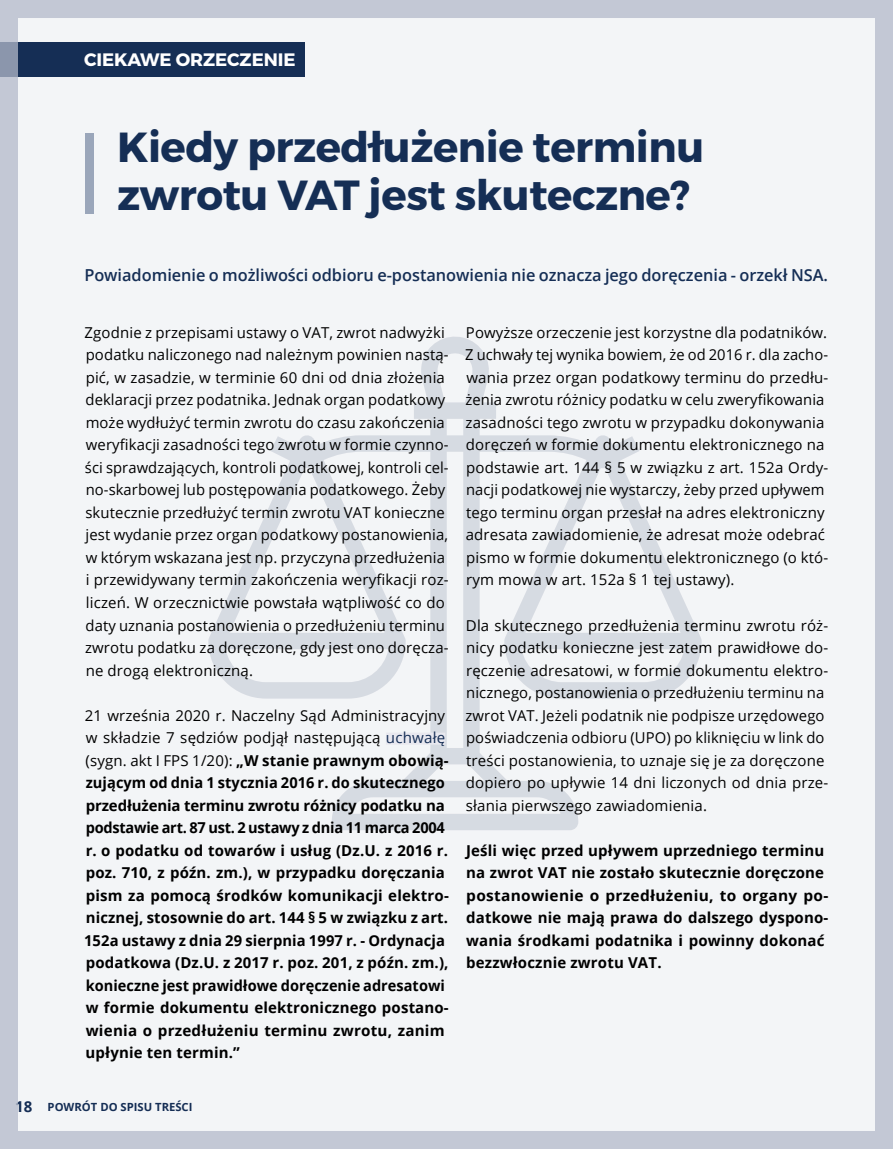
<style>
.page{position:relative;width:893px;height:1149px;background:#fff}
.page>*{position:absolute;margin:0;border:0;box-sizing:border-box;transform-origin:0 0}
.t1{font:42px/48px "Trueno Bd";letter-spacing:-.01em;color:#152e55}
.t2{font:18px "Trueno Bd";letter-spacing:-.005em;color:#fff}
.t3{font:600 16.5px "Open Sans";color:#152e55}
.t4{font:15px/22.5px "Open Sans";letter-spacing:.01em;color:#000}
.t5{font:700 15px/22.5px "Open Sans";letter-spacing:.01em;color:#000}
.t6{font:700 11.25px "Open Sans";color:#152e55}
.s1{font-weight:400}
.s2{font-weight:400;color:#152e55}
.s3{font-size:15px}
</style>
<div class="page">
<div style="left:19px;top:19px;width:855px;height:1110px;background:#f3f5f7"></div>
<div style="left:386px;top:732px;width:59px;height:12px;background:#e8e8ef"></div>
<div style="left:0;top:42px;width:305px;height:34px;background:#152e55"></div>
<div style="left:85px;top:133px;width:9px;height:81px;background:#9aa6ba"></div>
<div style="left:0;top:0;width:893px;height:1148px;border:18px solid #b3baca"></div>
<p class="t2" style="left:84px;top:48px;width:213px">CIEKAWE ORZECZENIE</p>
<h1 class="t1" style="left:117px;top:124px;width:589px">Kiedy przedłużenie terminu zwrotu VAT jest skuteczne?</h1>
<p class="t3" style="left:84px;top:263px;width:745px">Powiadomienie o możliwości odbioru e-postanowienia nie oznacza jego doręczenia - orzekł NSA.</p>
<p class="t4" style="left:85px;top:320px;width:366px">Zgodnie z przepisami ustawy o VAT, zwrot nadwyżki podatku naliczonego nad należnym powinien nastą&shy;pić, w zasadzie, w terminie 60 dni od dnia złożenia deklaracji przez podatnika. Jednak organ podatkowy może wydłużyć termin zwrotu do czasu zakończenia weryfikacji zasadności tego zwrotu w formie czynno&shy;ści sprawdzających, kontroli podatkowej, kontroli cel&shy;no-skarbowej lub postępowania podatkowego. Żeby skutecznie przedłużyć termin zwrotu VAT konieczne jest wydanie przez organ podatkowy postanowienia, w którym wskazana jest np. przyczyna przedłużenia i przewidywany termin zakończenia weryfikacji roz&shy;liczeń. W orzecznictwie powstała wątpliwość co do daty uznania postanowienia o przedłużeniu terminu zwrotu podatku za doręczone, gdy jest ono doręcza&shy;ne drogą elektroniczną.</p>
<p class="t5" style="left:84px;top:703px;width:366px"><span class="s1">21 września 2020 r. Naczelny Sąd Administracyjny w składzie 7 sędziów podjął następującą</span> <span class="s2">uchwałę </span><span class="s1">(sygn. akt I FPS 1/20):</span> „W stanie prawnym obowią&shy;zującym od dnia 1 stycznia 2016 r. do skutecznego przedłużenia terminu zwrotu różnicy podatku na podstawie art. 87 ust. 2 ustawy z dnia 11 marca 2004 r. o podatku od towarów i usług (Dz.U. z 2016 r. poz. 710, z późn. zm.), w przypadku doręczania pism za pomocą środków komunikacji elektro&shy;nicznej, stosownie do art. 144 § 5 w związku z art.<br>152a ustawy z dnia 29 sierpnia 1997 r. - Ordynacja podatkowa (Dz.U. z 2017 r. poz. 201, z późn. zm.), konieczne jest prawidłowe doręczenie adresatowi w formie dokumentu elektronicznego postano&shy;wienia o przedłużeniu terminu zwrotu, zanim upłynie ten termin.”</p>
<p class="t6" style="left:15px;top:1098px;width:179px"><span class="s3">18</span> POWRÓT DO SPISU TREŚCI</p>
<p class="t4" style="left:465px;top:320px;width:365px">Powyższe orzeczenie jest korzystne dla podatników.<br>Z uchwały tej wynika bowiem, że od 2016 r. dla zacho&shy;wania przez organ podatkowy terminu do przedłu&shy;żenia zwrotu różnicy podatku w celu zweryfikowania zasadności tego zwrotu w przypadku dokonywania doręczeń w formie dokumentu elektronicznego na podstawie art. 144 § 5 w związku z art. 152a Ordy&shy;nacji podatkowej nie wystarczy, żeby przed upływem tego terminu organ przesłał na adres elektroniczny adresata zawiadomienie, że adresat może odebrać pismo w formie dokumentu elektronicznego (o któ&shy;rym mowa w art. 152a § 1 tej ustawy).</p>
<p class="t4" style="left:466px;top:613px;width:364px">Dla skutecznego przedłużenia terminu zwrotu róż&shy;nicy podatku konieczne jest zatem prawidłowe do&shy;ręczenie adresatowi, w formie dokumentu elektro&shy;nicznego, postanowienia o przedłużeniu terminu na zwrot VAT. Jeżeli podatnik nie podpisze urzędowego poświadczenia odbioru (UPO) po kliknięciu w link do treści postanowienia, to uznaje się je za doręczone dopiero po upływie 14 dni liczonych od dnia prze&shy;słania pierwszego zawiadomienia.</p>
<p class="t5" style="left:466px;top:838px;width:364px">Jeśli więc przed upływem uprzedniego terminu na zwrot VAT nie zostało skutecznie doręczone postanowienie o przedłużeniu, to organy po&shy;datkowe nie mają prawa do dalszego dyspono&shy;wania środkami podatnika i powinny dokonać bezzwłocznie zwrotu VAT.</p>
</div>
